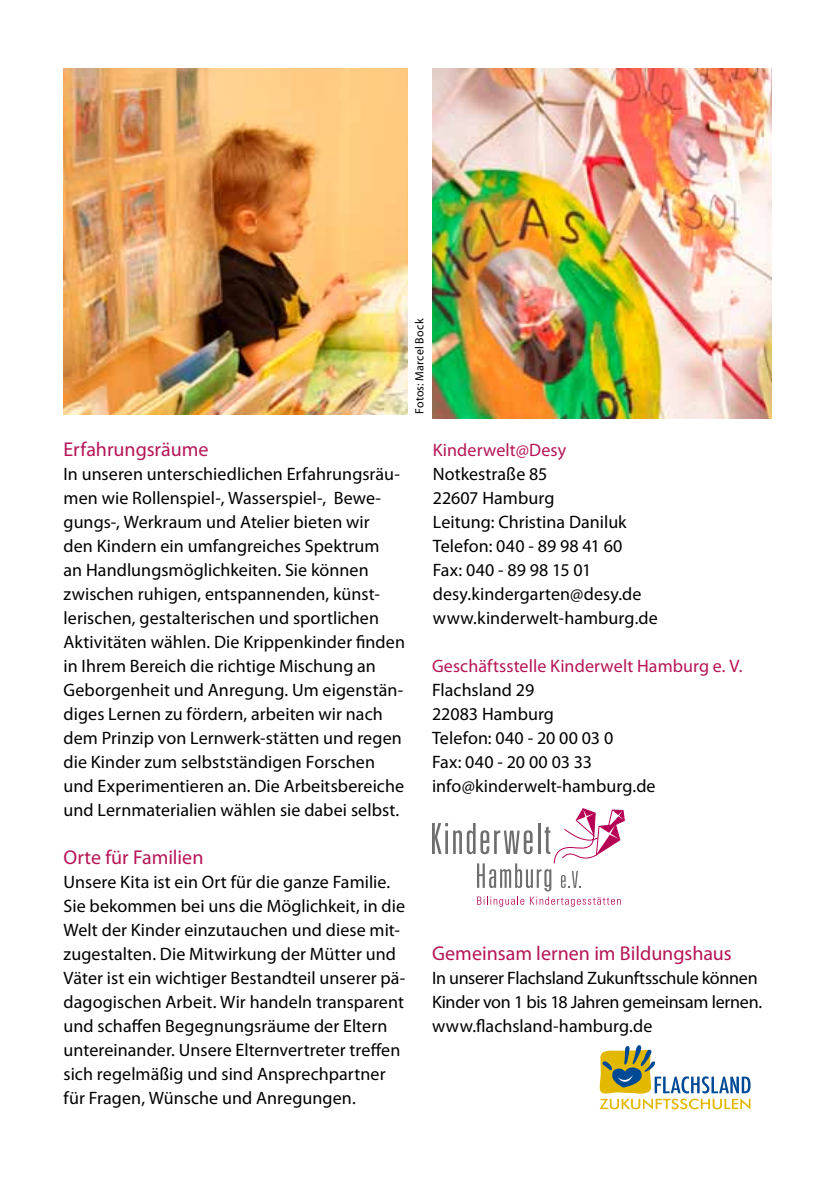
<style>
.page{position:relative;width:840px;height:1191px;background:#fff}
.page>*{position:absolute;margin:0;border:0;box-sizing:border-box;transform-origin:0 0}
.t1{font:20px "Myriad Pro";color:#b61456}
.t2{font:18px/24px "Myriad Pro";letter-spacing:.005em;color:#000}
.t3{font:18px/24px "Myriad Pro";letter-spacing:-.015em;color:#000}
.t4{font:18px "Myriad Pro";letter-spacing:.005em;color:#b61456}
.t5{font:12px "Myriad Pro";letter-spacing:.015em;color:#000}
</style>
<div class="page">
<svg style="left:432px;top:808px;width:192px;height:99px"></svg>
<img style="left:432px;top:68px;width:339px;height:350px">
<svg style="left:599px;top:1045px;width:151px;height:64px"></svg>
<img style="left:63px;top:68px;width:345px;height:346px">
<p class="t5" style="left:412px;top:414px;width:97px;rotate:-90deg">Fotos: Marcel Bock</p>
<p class="t1" style="left:63px;top:437px;width:146px">Erfahrungsräume</p>
<p class="t2" style="left:63px;top:462px;width:343px">In unseren unterschiedlichen Erfahrungsräu&shy;men wie Rollenspiel-, Wasserspiel-, Bewe&shy;gungs-, Werkraum und Atelier bieten wir<br>den Kindern ein umfangreiches Spektrum<br>an Handlungsmöglichkeiten. Sie können zwischen ruhigen, entspannenden, künst&shy;lerischen, gestalterischen und sportlichen Aktivitäten wählen. Die Krippenkinder finden in Ihrem Bereich die richtige Mischung an Geborgenheit und Anregung. Um eigenstän&shy;diges Lernen zu fördern, arbeiten wir nach dem Prinzip von Lernwerk-stätten und regen die Kinder zum selbstständigen Forschen und Experimentieren an. Die Arbeitsbereiche und Lernmaterialien wählen sie dabei selbst.</p>
<p class="t1" style="left:63px;top:845px;width:141px">Orte für Familien</p>
<p class="t2" style="left:63px;top:870px;width:343px">Unsere Kita ist ein Ort für die ganze Familie.<br>Sie bekommen bei uns die Möglichkeit, in die Welt der Kinder einzutauchen und diese mit&shy;zugestalten. Die Mitwirkung der Mütter und Väter ist ein wichtiger Bestandteil unserer pä&shy;dagogischen Arbeit. Wir handeln transparent und schaffen Begegnungsräume der Eltern untereinander. Unsere Elternvertreter treffen sich regelmäßig und sind Ansprechpartner für Fragen, Wünsche und Anregungen.</p>
<p class="t4" style="left:432px;top:439px;width:135px">Kinderwelt@Desy</p>
<p class="t2" style="left:432px;top:462px;width:226px">Notkestraße 85<br>22607 Hamburg<br>Leitung: Christina Daniluk<br>Telefon: 040 - 89 98 41 60<br>Fax: 040 - 89 98 15 01 desy.kindergarten@desy.de www.kinderwelt-hamburg.de</p>
<p class="t4" style="left:432px;top:655px;width:312px">Geschäftsstelle Kinderwelt Hamburg e. V.</p>
<p class="t2" style="left:432px;top:678px;width:225px">Flachsland 29<br>22083 Hamburg<br>Telefon: 040 - 20 00 03 0<br>Fax: 040 - 20 00 03 33 info@kinderwelt-hamburg.de</p>
<p class="t1" style="left:432px;top:941px;width:301px">Gemeinsam lernen im Bildungshaus</p>
<p class="t3" style="left:432px;top:966px;width:331px">In unserer Flachsland Zukunftsschule können<br>Kinder von 1 bis 18 Jahren gemeinsam lernen. www.flachsland-hamburg.de</p>
</div>
